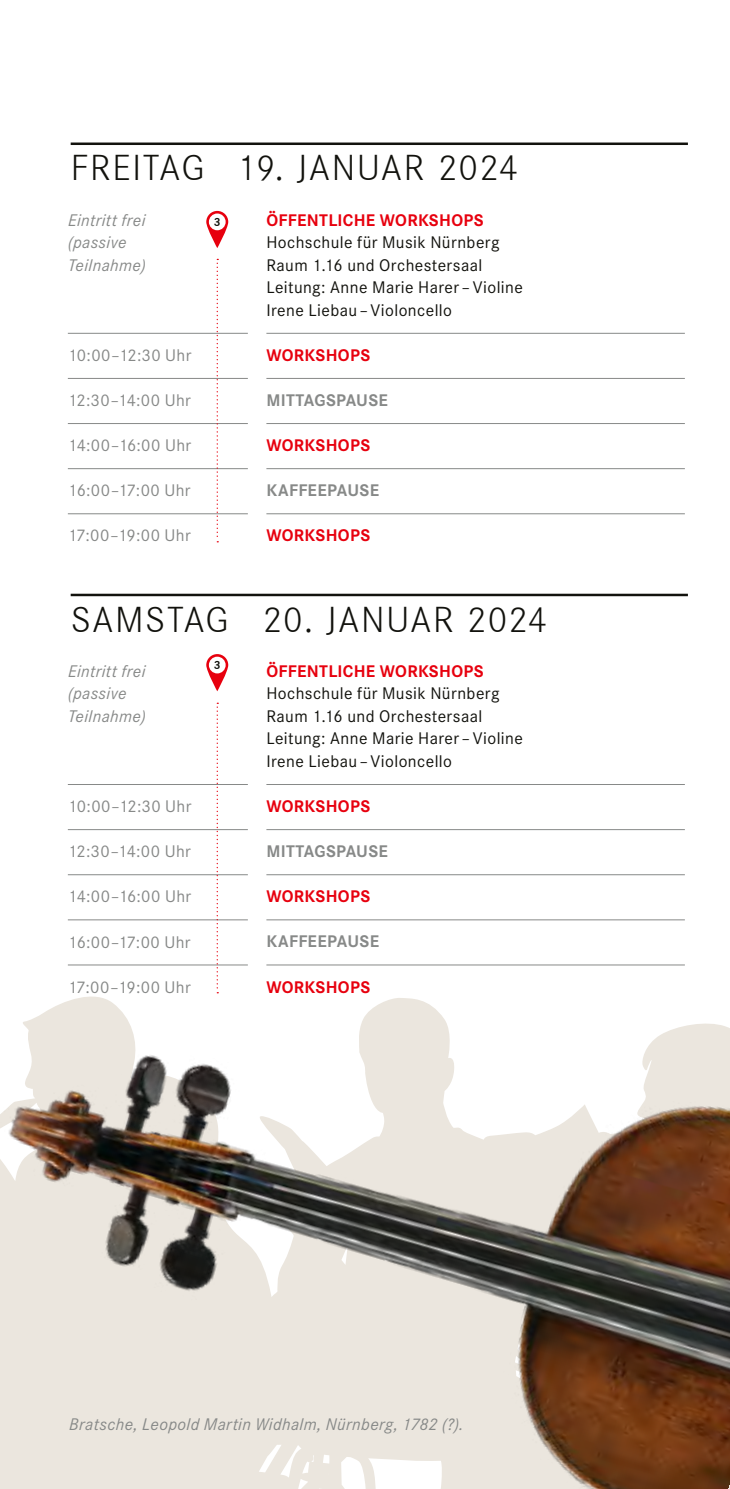
<style>
.page{position:relative;width:730px;height:1489px;background:#fff}
.page>*{position:absolute;margin:0;border:0;box-sizing:border-box;transform-origin:0 0}
.t1{font:37.5px "Corporate S Ligh";letter-spacing:.04em;color:#12120d}
.t2{font:17.5px/22.5px "Corporate S Pro";letter-spacing:.025em;color:#12120d}
.t3{font:17.5px "Corporate S Pro";letter-spacing:.025em;color:#878988}
.t4{font:italic 17.5px/22.5px "Corporate S Pro";letter-spacing:.02em;color:#878988}
.t5{font:700 17.5px "Corporate S Pro";letter-spacing:.02em;color:#e7000e}
.t6{font:700 17.5px "Corporate S Pro";letter-spacing:.015em;color:#878988}
.t7{font:700 12px "Corporate S";color:#12120d}
</style>
<div class="page">
<hr style="left:266px;top:333px;width:419px;height:1px;background:#878988">
<hr style="left:266px;top:378px;width:419px;height:1px;background:#878988">
<hr style="left:266px;top:423px;width:419px;height:1px;background:#878988">
<hr style="left:266px;top:468px;width:419px;height:1px;background:#878988">
<hr style="left:266px;top:513px;width:419px;height:1px;background:#878988">
<hr style="left:71px;top:142px;width:617px;height:3px;background:#12120d">
<hr style="left:68px;top:333px;width:180px;height:1px;background:#878988">
<hr style="left:68px;top:378px;width:180px;height:1px;background:#878988">
<hr style="left:68px;top:423px;width:180px;height:1px;background:#878988">
<hr style="left:68px;top:468px;width:180px;height:1px;background:#878988">
<hr style="left:68px;top:513px;width:180px;height:1px;background:#878988">
<svg style="left:217px;top:259px;width:1px;height:283px"></svg>
<svg style="left:206px;top:211px;width:22px;height:37px"></svg>
<div style="left:209px;top:213px;width:17px;height:17px;background:#fff;border-radius:50%"></div>
<img style="left:0;top:593px;width:730px;height:895px">
<h1 class="t1" style="left:71px;top:147px;width:449px">FREITAG 19. JANUAR 2024</h1>
<p class="t4" style="left:68px;top:207px;width:79px">Eintritt frei (passive<br>Teilnahme)</p>
<p class="t5" style="left:266px;top:206px;width:219px">ÖFFENTLICHE WORKSHOPS</p>
<p class="t2" style="left:266px;top:230px;width:258px">Hochschule für Musik Nürnberg<br>Raum 1.16 und Orchestersaal<br>Leitung: Anne Marie Harer – Violine<br>Irene Liebau – Violoncello</p>
<p class="t5" style="left:266px;top:341px;width:105px">WORKSHOPS</p>
<p class="t6" style="left:266px;top:386px;width:123px">MITTAGSPAUSE</p>
<p class="t5" style="left:266px;top:431px;width:105px">WORKSHOPS</p>
<p class="t6" style="left:266px;top:476px;width:114px">KAFFEEPAUSE</p>
<p class="t5" style="left:266px;top:522px;width:105px">WORKSHOPS</p>
<p class="t7" style="left:214px;top:215px;width:8px">3</p>
<p class="t3" style="left:68px;top:342px;width:125px">10:00–12:30 Uhr</p>
<p class="t3" style="left:68px;top:387px;width:125px">12:30–14:00 Uhr</p>
<p class="t3" style="left:68px;top:432px;width:125px">14:00–16:00 Uhr</p>
<p class="t3" style="left:68px;top:478px;width:124px">16:00–17:00 Uhr</p>
<p class="t3" style="left:68px;top:523px;width:124px">17:00–19:00 Uhr</p>
<h1 class="t1" style="left:71px;top:598px;width:478px">SAMSTAG 20. JANUAR 2024</h1>
<p class="t4" style="left:68px;top:658px;width:79px">Eintritt frei (passive<br>Teilnahme)</p>
<p class="t7" style="left:214px;top:657px;width:8px">3</p>
<p class="t5" style="left:266px;top:657px;width:219px">ÖFFENTLICHE WORKSHOPS</p>
<p class="t2" style="left:266px;top:681px;width:258px">Hochschule für Musik Nürnberg<br>Raum 1.16 und Orchestersaal<br>Leitung: Anne Marie Harer – Violine<br>Irene Liebau – Violoncello</p>
<p class="t5" style="left:266px;top:792px;width:105px">WORKSHOPS</p>
<p class="t6" style="left:266px;top:837px;width:123px">MITTAGSPAUSE</p>
<p class="t5" style="left:266px;top:882px;width:105px">WORKSHOPS</p>
<p class="t6" style="left:266px;top:927px;width:114px">KAFFEEPAUSE</p>
<p class="t5" style="left:266px;top:972px;width:105px">WORKSHOPS</p>
<p class="t3" style="left:68px;top:793px;width:125px">10:00–12:30 Uhr</p>
<p class="t3" style="left:68px;top:838px;width:125px">12:30–14:00 Uhr</p>
<p class="t3" style="left:68px;top:883px;width:125px">14:00–16:00 Uhr</p>
<p class="t3" style="left:68px;top:928px;width:124px">16:00–17:00 Uhr</p>
<p class="t3" style="left:68px;top:974px;width:124px">17:00–19:00 Uhr</p>
<p class="t4" style="left:69px;top:1411px;width:396px">Bratsche, Leopold Martin Widhalm, Nürnberg, 1782 (?).</p>
</div>
